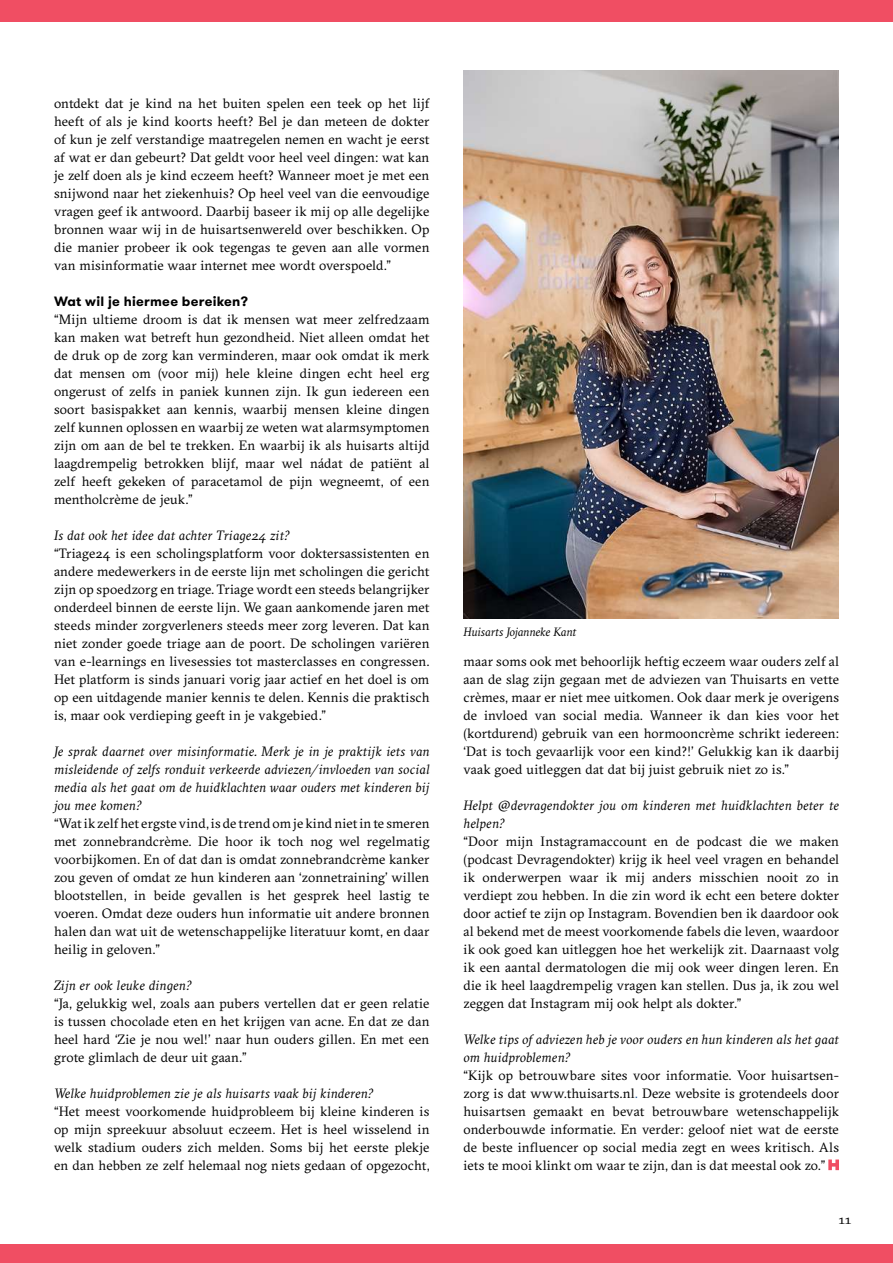
<style>
.page{position:relative;width:893px;height:1263px;background:#fff}
.page>*{position:absolute;margin:0;border:0;box-sizing:border-box;transform-origin:0 0}
.t1{font:13.5px/18px "GT Sectra";letter-spacing:.015em;color:#000;text-align:justify}
.t2{font:italic 13.5px/18px "GT Sectra";letter-spacing:.01em;color:#000}
.t3{font:700 13.5px "GT Walsheim";letter-spacing:.02em;color:#000}
.t4{font:italic 12px "GT Sectra";letter-spacing:-.005em;color:#000}
.s1{color:#215e9e}
</style>
<div class="page">
<img style="left:463px;top:70px;width:376px;height:548px">
<svg style="left:828px;top:1159px;width:11px;height:11px"></svg>
<div style="left:0;top:0;width:893px;height:21px;background:#f04e63"></div>
<div style="left:0;top:1245px;width:893px;height:18px;background:#f04e63"></div>
<p class="t1" style="left:54px;top:94px;width:377px">ontdekt dat je kind na het buiten spelen een teek op het lijf heeft of als je kind koorts heeft? Bel je dan meteen de dokter of kun je zelf verstandige maatregelen nemen en wacht je eerst af wat er dan gebeurt? Dat geldt voor heel veel dingen: wat kan je zelf doen als je kind eczeem heeft? Wanneer moet je met een snijwond naar het ziekenhuis? Op heel veel van die eenvoudige vragen geef ik antwoord. Daarbij baseer ik mij op alle degelijke bronnen waar wij in de huisartsenwereld over beschikken. Op die manier probeer ik ook tegengas te geven aan alle vormen van misinformatie waar internet mee wordt overspoeld.”</p>
<p class="t3" style="left:54px;top:292px;width:196px">Wat wil je hiermee bereiken?</p>
<p class="t1" style="left:54px;top:310px;width:377px">“Mijn ultieme droom is dat ik mensen wat meer zelfredzaam kan maken wat betreft hun gezondheid. Niet alleen omdat het de druk op de zorg kan verminderen, maar ook omdat ik merk dat mensen om (voor mij) hele kleine dingen echt heel erg ongerust of zelfs in paniek kunnen zijn. Ik gun iedereen een soort basispakket aan kennis, waarbij mensen kleine dingen zelf kunnen oplossen en waarbij ze weten wat alarmsymptomen zijn om aan de bel te trekken. En waarbij ik als huisarts altijd laagdrempelig betrokken blijf, maar wel nádat de patiënt al zelf heeft gekeken of paracetamol de pijn wegneemt, of een mentholcrème de jeuk.”</p>
<p class="t2" style="left:54px;top:526px;width:237px">Is dat ook het idee dat achter Triage24 zit?</p>
<p class="t1" style="left:54px;top:544px;width:377px">“Triage24 is een scholingsplatform voor doktersassistenten en andere medewerkers in de eerste lijn met scholingen die gericht zijn op spoedzorg en triage. Triage wordt een steeds belangrijker onderdeel binnen de eerste lijn. We gaan aankomende jaren met steeds minder zorgverleners steeds meer zorg leveren. Dat kan niet zonder goede triage aan de poort. De scholingen variëren van e-learnings en livesessies tot masterclasses en congressen.<br>Het platform is sinds januari vorig jaar actief en het doel is om op een uitdagende manier kennis te delen. Kennis die praktisch is, maar ook verdieping geeft in je vakgebied.”</p>
<p class="t2" style="left:54px;top:742px;width:377px;text-align:justify">Je sprak daarnet over misinformatie. Merk je in je praktijk iets van misleidende of zelfs ronduit verkeerde adviezen/invloeden van social media als het gaat om de huidklachten waar ouders met kinderen bij jou mee komen?</p>
<p class="t1" style="left:54px;top:814px;width:377px">“Wat ik zelf het ergste vind, is de trend om je kind niet in te smeren met zonnebrandcrème. Die hoor ik toch nog wel regelmatig voorbijkomen. En of dat dan is omdat zonnebrandcrème kanker zou geven of omdat ze hun kinderen aan ‘zonnetraining’ willen blootstellen, in beide gevallen is het gesprek heel lastig te voeren. Omdat deze ouders hun informatie uit andere bronnen halen dan wat uit de wetenschappelijke literatuur komt, en daar heilig in geloven.”</p>
<p class="t2" style="left:54px;top:976px;width:139px">Zijn er ook leuke dingen?</p>
<p class="t1" style="left:54px;top:994px;width:377px">“Ja, gelukkig wel, zoals aan pubers vertellen dat er geen relatie is tussen chocolade eten en het krijgen van acne. En dat ze dan heel hard ‘Zie je nou wel!’ naar hun ouders gillen. En met een grote glimlach de deur uit gaan.”</p>
<p class="t2" style="left:54px;top:1084px;width:321px">Welke huidproblemen zie je als huisarts vaak bij kinderen?</p>
<p class="t1" style="left:54px;top:1102px;width:377px">“Het meest voorkomende huidprobleem bij kleine kinderen is op mijn spreekuur absoluut eczeem. Het is heel wisselend in welk stadium ouders zich melden. Soms bij het eerste plekje en dan hebben ze zelf helemaal nog niets gedaan of opgezocht,</p>
<p class="t4" style="left:463px;top:624px;width:114px">Huisarts Jojanneke Kant</p>
<p class="t1" style="left:463px;top:652px;width:377px">maar soms ook met behoorlijk heftig eczeem waar ouders zelf al aan de slag zijn gegaan met de adviezen van Thuisarts en vette crèmes, maar er niet mee uitkomen. Ook daar merk je overigens de invloed van social media. Wanneer ik dan kies voor het (kortdurend) gebruik van een hormooncrème schrikt iedereen: ‘Dat is toch gevaarlijk voor een kind?!’ Gelukkig kan ik daarbij vaak goed uitleggen dat dat bij juist gebruik niet zo is.”</p>
<p class="t2" style="left:463px;top:796px;width:377px">Helpt @devragendokter jou om kinderen met huidklachten beter te helpen?</p>
<p class="t1" style="left:463px;top:832px;width:377px">“Door mijn Instagramaccount en de podcast die we maken (podcast Devragendokter) krijg ik heel veel vragen en behandel ik onderwerpen waar ik mij anders misschien nooit zo in verdiept zou hebben. In die zin word ik echt een betere dokter door actief te zijn op Instagram. Bovendien ben ik daardoor ook al bekend met de meest voorkomende fabels die leven, waardoor ik ook goed kan uitleggen hoe het werkelijk zit. Daarnaast volg ik een aantal dermatologen die mij ook weer dingen leren. En die ik heel laagdrempelig vragen kan stellen. Dus ja, ik zou wel zeggen dat Instagram mij ook helpt als dokter.”</p>
<p class="t2" style="left:463px;top:1030px;width:377px">Welke tips of adviezen heb je voor ouders en hun kinderen als het gaat om huidproblemen?</p>
<p class="t1" style="left:463px;top:1066px;width:377px">“Kijk op betrouwbare sites voor informatie. Voor huisartsen&shy;zorg is dat www.thuisarts.nl<span class="s1">.</span> Deze website is grotendeels door huisartsen gemaakt en bevat betrouwbare wetenschappelijk onderbouwde informatie. En verder: geloof niet wat de eerste de beste influencer op social media zegt en wees kritisch. Als iets te mooi klinkt om waar te zijn, dan is dat meestal ook zo.”</p>
<p class="t1" style="left:839px;top:1210px;width:14px">11</p>
</div>
